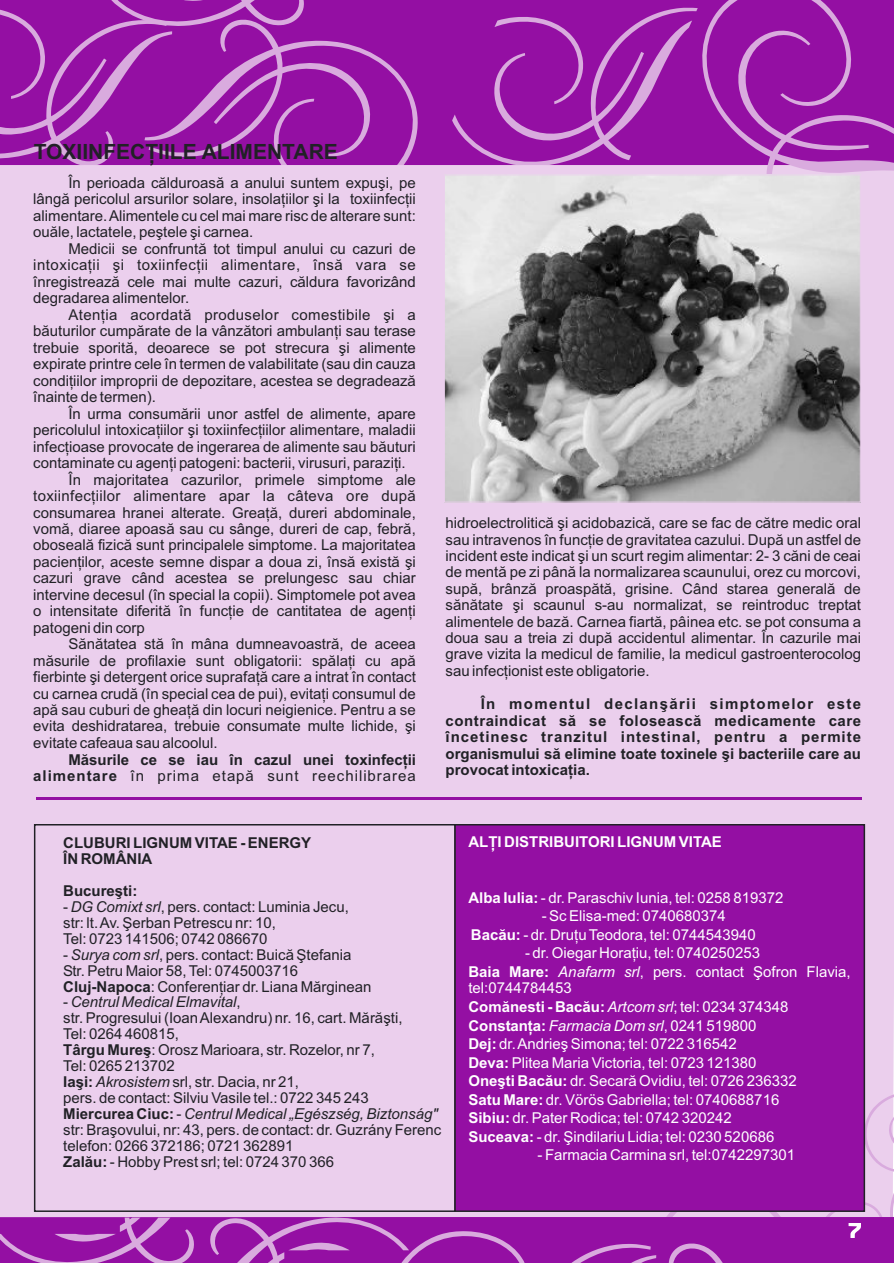
<style>
.page{position:relative;width:894px;height:1263px;background:#fff}
.page>*{position:absolute;margin:0;border:0;box-sizing:border-box;transform-origin:0 0}
.t1{font:700 21px "Arial";color:#212126}
.t2{font:15px/15.9px "Arial";color:#212126}
.t3{font:15px/18.6px "Arial";color:#fff}
.t4{font:700 15px/15.9px "Arial";color:#212126}
.t5{font:15px "Arial";letter-spacing:.025em;color:#212126}
.t6{font:700 15px "Arial";letter-spacing:.065em;color:#212126}
.t7{font:700 15px "Arial";letter-spacing:.035em;color:#212126}
.t8{font:15px "Arial";letter-spacing:.065em;color:#212126}
.t9{font:700 15px "Arial";letter-spacing:.09em;color:#212126}
.t10{font:700 15px "Arial";color:#fff}
.s1{font-weight:700}
.s2{font-style:italic}
</style>
<div class="page">
<div style="left:0;top:0;width:894px;height:168px;background:#940fa3"></div>
<svg style="left:0;top:0;width:418px;height:165px"></svg>
<div style="left:0;top:165px;width:894px;height:1018px;background:#ebcfed"></div>
<svg style="left:865px;top:1093px;width:29px;height:80px"></svg>
<svg style="left:0;top:1183px;width:894px;height:80px"></svg>
<div style="left:34px;top:824px;width:422px;height:388px;border:2px solid #212126"></div>
<div style="left:454px;top:824px;width:411px;height:388px;background:#940fa3;border:2px solid #212126"></div>
<svg style="left:452px;top:0;width:442px;height:208px"></svg>
<img style="left:446px;top:177px;width:413px;height:323px">
<div style="left:444px;top:175px;width:417px;height:327px;border:1px solid #ebcfed"></div>
<hr style="left:36px;top:797px;width:826px;height:3px;background:#940fa3">
<h1 class="t1" style="left:34px;top:143px;width:306px">TOXIINFECÞIILE ALIMENTARE</h1>
<p class="t2" style="left:33px;top:176px;width:384px;line-height:16.4px;text-align:justify;text-indent:35px">În perioada cãlduroasã a anului suntem expuºi, pe lângã pericolul arsurilor solare, insolaþiilor ºi la toxiinfecþii alimentare. Alimentele cu cel mai mare risc de alterare sunt: ouãle, lactatele, peºtele ºi carnea.</p>
<p class="t2" style="left:33px;top:242px;width:384px;line-height:16.4px;text-align:justify;text-indent:35px">Medicii se confruntã tot timpul anului cu cazuri de intoxicaþii ºi toxiinfecþii alimentare, însã vara se înregistreazã cele mai multe cazuri, cãldura favorizând degradarea alimentelor.</p>
<p class="t2" style="left:33px;top:308px;width:384px;line-height:16.4px;text-align:justify;text-indent:35px">Atenþia acordatã produselor comestibile ºi a bãuturilor cumpãrate de la vânzãtori ambulanþi sau terase trebuie sporitã, deoarece se pot strecura ºi alimente expirate printre cele în termen de valabilitate (sau din cauza condiþiilor improprii de depozitare, acestea se degradeazã înainte de termen).</p>
<p class="t2" style="left:68px;top:407px;width:349px">În urma consumãrii unor astfel de alimente, apare</p>
<p class="t2" style="left:33px;top:423px;width:384px">pericolulul intoxicaþiilor ºi toxiinfecþiilor alimentare, maladii</p>
<p class="t2" style="left:33px;top:440px;width:384px">infecþioase provocate de ingerarea de alimente sau bãuturi</p>
<p class="t2" style="left:33px;top:456px;width:374px">contaminate cu agenþi patogeni: bacterii, virusuri, paraziþi.</p>
<p class="t2" style="left:68px;top:473px;width:349px">În majoritatea cazurilor, primele simptome ale</p>
<p class="t5" style="left:33px;top:490px;width:384px">toxiinfecþiilor alimentare apar la câteva ore dupã</p>
<p class="t2" style="left:33px;top:506px;width:384px">consumarea hranei alterate. Greaþã, dureri abdominale,</p>
<p class="t2" style="left:446px;top:516px;width:417px">hidroelectroliticã ºi acidobazicã, care se fac de cãtre medic oral</p>
<p class="t2" style="left:33px;top:522px;width:384px">vomã, diaree apoasã sau cu sânge, dureri de cap, febrã,</p>
<p class="t2" style="left:446px;top:533px;width:417px">sau intravenos în funcþie de gravitatea cazului. Dupã un astfel de</p>
<p class="t2" style="left:33px;top:539px;width:384px">obosealã fizicã sunt principalele simptome. La majoritatea</p>
<p class="t2" style="left:446px;top:549px;width:417px">incident este indicat ºi un scurt regim alimentar: 2- 3 cãni de ceai</p>
<p class="t2" style="left:33px;top:555px;width:384px">pacienþilor, aceste semne dispar a doua zi, însã existã ºi</p>
<p class="t2" style="left:446px;top:566px;width:417px">de mentã pe zi pânã la normalizarea scaunului, orez cu morcovi,</p>
<p class="t2" style="left:33px;top:571px;width:384px">cazuri grave când acestea se prelungesc sau chiar</p>
<p class="t2" style="left:446px;top:582px;width:417px">supã, brânzã proaspãtã, grisine. Când starea generalã de</p>
<p class="t2" style="left:33px;top:588px;width:384px">intervine decesul (în special la copii). Simptomele pot avea</p>
<p class="t2" style="left:446px;top:598px;width:417px">sãnãtate ºi scaunul s-au normalizat, se reintroduc treptat</p>
<p class="t2" style="left:33px;top:604px;width:384px">o intensitate diferitã în funcþie de cantitatea de agenþi</p>
<p class="t2" style="left:446px;top:615px;width:417px">alimentele de bazã. Carnea fiartã, pâinea etc. se pot consuma a</p>
<p class="t2" style="left:33px;top:621px;width:113px">patogeni din corp</p>
<p class="t2" style="left:446px;top:631px;width:417px">doua sau a treia zi dupã accidentul alimentar. În cazurile mai</p>
<p class="t2" style="left:33px;top:637px;width:384px;line-height:16.4px;text-align:right">Sãnãtatea stã în mâna dumneavoastrã, de aceea mãsurile de profilaxie sunt obligatorii: spãlaþi cu apã</p>
<p class="t2" style="left:446px;top:647px;width:417px;line-height:16.4px">grave vizita la medicul de familie, la medicul gastroenterocolog sau infecþionist este obligatorie.</p>
<p class="t2" style="left:33px;top:670px;width:384px;line-height:16.4px">fierbinte ºi detergent orice suprafaþã care a intrat în contact cu carnea crudã (în special cea de pui), evitaþi consumul de</p>
<p class="t9" style="left:481px;top:698px;width:382px">În momentul declanºãrii simptomelor este</p>
<p class="t2" style="left:33px;top:703px;width:384px">apã sau cuburi de gheaþã din locuri neigienice. Pentru a se</p>
<p class="t7" style="left:446px;top:715px;width:417px">contraindicat sã se foloseascã medicamente care</p>
<p class="t2" style="left:33px;top:720px;width:384px">evita deshidratarea, trebuie consumate multe lichide, ºi</p>
<p class="t6" style="left:446px;top:731px;width:417px">încetinesc tranzitul intestinal, pentru a permite</p>
<p class="t2" style="left:33px;top:736px;width:186px">evitate cafeaua sau alcoolul.</p>
<p class="t4" style="left:68px;top:753px;width:349px">Mãsurile ce se iau în cazul unei toxinfecþii</p>
<p class="t4" style="left:446px;top:747px;width:417px;line-height:16.4px">organismului sã elimine toate toxinele ºi bacteriile care au provocat intoxicaþia.</p>
<p class="t8" style="left:33px;top:770px;width:384px"><span class="s1">alimentare</span> în prima etapã sunt reechilibrarea</p>
<p class="t4" style="left:63px;top:836px;width:250px">CLUBURI LIGNUM VITAE - ENERGY<br>ÎN ROMÂNIA</p>
<p class="t4" style="left:63px;top:884px;width:76px">Bucureºti:</p>
<p class="t2" style="left:63px;top:900px;width:287px">- <span class="s2">DG Comixt srl</span>, pers. contact: Luminia Jecu, str: lt. Av. ªerban Petrescu nr: 10,<br>Tel: 0723 141506; 0742 086670</p>
<p class="t2" style="left:63px;top:948px;width:310px">- <span class="s2">Surya com srl</span>, pers. contact: Buicã ªtefania<br>Str. Petru Maior 58, Tel: 0745003716<br><span class="s1">Cluj-Napoca</span>: Conferenþiar dr. Liana Mãrginean</p>
<p class="t2" style="left:63px;top:996px;width:380px">- <span class="s2">Centrul Medical Elmavital</span>,<br>str. Progresului (Ioan Alexandru) nr. 16, cart. Mãrãºti,<br>Tel: 0264 460815,<br><span class="s1">Târgu Mureº</span>: Orosz Marioara, str. Rozelor, nr 7,<br>Tel: 0265 213702<br><span class="s1">Iaºi:</span> <span class="s2">Akrosistem</span> srl, str. Dacia, nr 21,<br>pers. de contact: Silviu Vasile tel.: 0722 345 243<br><span class="s1">Miercurea Ciuc:</span> - <span class="s2">Centrul Medical „Egészség, Biztonság" </span>str: Braºovului, nr: 43, pers. de contact: dr. Guzrány Ferenc telefon: 0266 372186; 0721 362891<br><span class="s1">Zalãu:</span> - Hobby Prest srl; tel: 0724 370 366</p>
<p class="t10" style="left:468px;top:836px;width:255px">ALÞI DISTRIBUITORI LIGNUM VITAE</p>
<p class="t3" style="left:468px;top:889px;width:317px"><span class="s1">Alba Iulia:</span> - dr. Paraschiv Iunia, tel: 0258 819372</p>
<p class="t3" style="left:471px;top:908px;width:286px;text-indent:71px">- Sc Elisa-med: 0740680374<br><span class="s1">Bacãu:</span> - dr. Druþu Teodora, tel: 0744543940</p>
<p class="t3" style="left:468px;top:945px;width:384px;text-indent:57px">- dr. Oiegar Horaþiu, tel: 0740250253<br><span class="s1">Baia Mare:</span> <span class="s2">Anafarm srl</span>, pers. contact ªofron Flavia,</p>
<p class="t3" style="left:468px;top:980px;width:330px">tel:0744784453<br><span class="s1">Comãnesti - Bacãu:</span> <span class="s2">Artcom srl</span>; tel: 0234 374348<br><span class="s1">Constanþa:</span> <span class="s2">Farmacia Dom srl</span>, 0241 519800<br><span class="s1">Dej:</span> dr. Andrieº Simona; tel: 0722 316542<br><span class="s1">Deva:</span> Plitea Maria Victoria, tel: 0723 121380<br><span class="s1">Oneºti Bacãu:</span> dr. Secarã Ovidiu, tel: 0726 236332<br><span class="s1">Satu Mare:</span> dr. Vörös Gabriella; tel: 0740688716<br><span class="s1">Sibiu:</span> dr. Pater Rodica; tel: 0742 320242<br><span class="s1">Suceava:</span> - dr. ªindilariu Lidia; tel: 0230 520686</p>
<p class="t3" style="left:538px;top:1147px;width:259px">- Farmacia Carmina srl, tel:0742297301</p>
</div>
